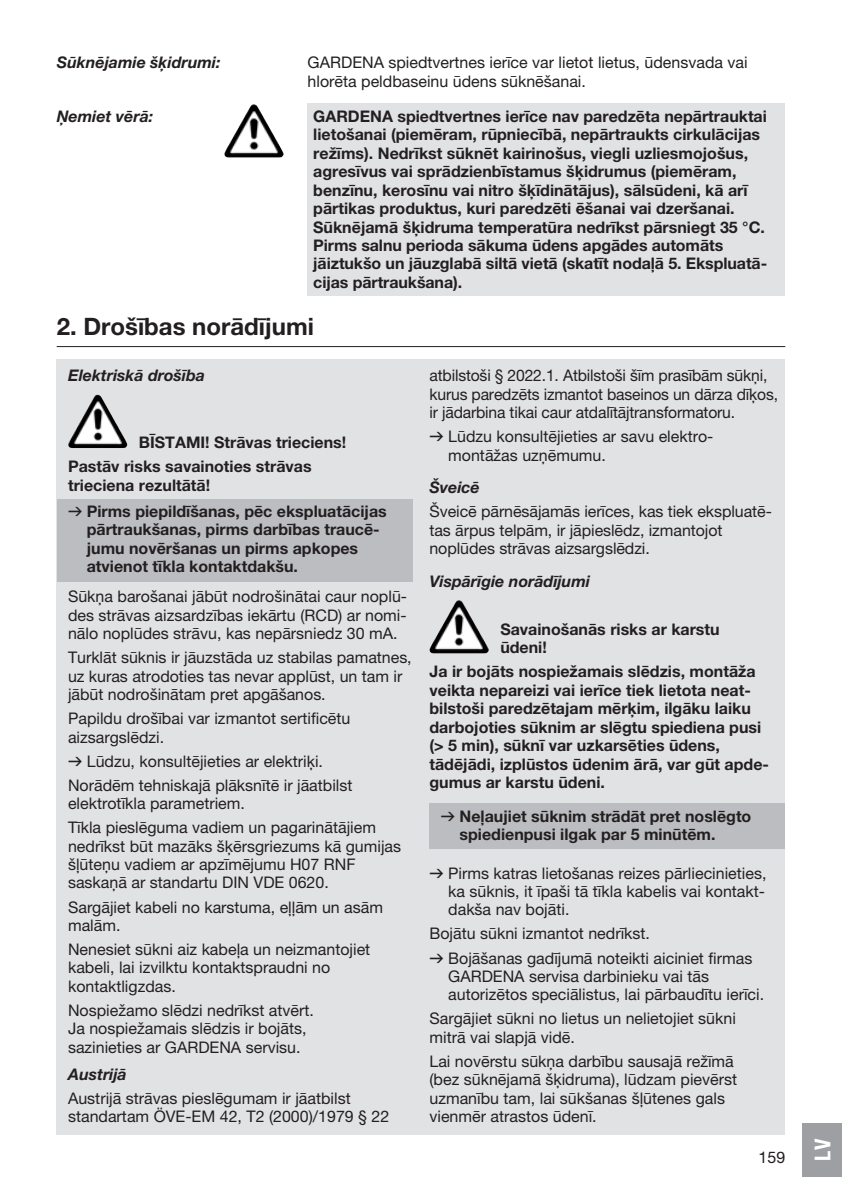
<style>
.page{position:relative;width:842px;height:1191px;background:#fff}
.page>*{position:absolute;margin:0;border:0;box-sizing:border-box;transform-origin:0 0}
.t1{font:700 24px "GARDENA Pro";color:#231f20}
.t2{font:22px "GARDENA Pro Bo Cond";color:#fff}
.t3{font:16px/18.4px "GARDENA Pro";color:#231f20}
.t4{font:700 16px/18.4px "GARDENA Pro";color:#231f20}
.t5{font:italic 700 16px "GARDENA Pro";color:#231f20}
.s1{font-family:"Formdruck";font-weight:400}
.s2{font-family:"Formdruck"}
</style>
<div class="page">
<hr style="left:57px;top:346px;width:728px;height:1px;background:#231f20">
<div style="left:57px;top:359px;width:728px;height:775px;background:#e1e2e4"></div>
<img style="left:71px;top:395px;width:25px;height:44px">
<div style="left:57px;top:499px;width:355px;height:82px;background:#bcbdc0"></div>
<img style="left:431px;top:600px;width:27px;height:45px">
<div style="left:429px;top:803px;width:356px;height:46px;background:#bcbdc0"></div>
<div style="left:308px;top:104px;width:477px;height:192px;background:#e1e2e4"></div>
<img style="left:226px;top:104px;width:27px;height:45px">
<div style="left:802px;top:1123px;width:40px;height:53px;background:#9d9fa2"></div>
<p class="t5" style="left:57px;top:53px;width:165px">Sūknējamie šķidrumi:</p>
<p class="t3" style="left:308px;top:53px;width:442px">GARDENA spiedtvertnes ierīce var lietot lietus, ūdensvada vai hlorēta peldbaseinu ūdens sūknēšanai.</p>
<p class="t5" style="left:57px;top:106px;width:98px">Ņemiet vērā:</p>
<p class="t4" style="left:313px;top:107px;width:455px">GARDENA spiedtvertnes ierīce nav paredzēta nepārtrauktai lietošanai (piemēram, rūpniecībā, nepārtraukts cirkulācijas režīms). Nedrīkst sūknēt kairinošus, viegli uzliesmojošus, agresīvus vai sprādzienbīstamus šķidrumus (piemēram, benzīnu, kerosīnu vai nitro šķīdinātājus), sālsūdeni, kā arī pārtikas produktus, kuri paredzēti ēšanai vai dzeršanai.<br>Sūknējamā šķidruma temperatūra nedrīkst pārsniegt 35 °C.<br>Pirms salnu perioda sākuma ūdens apgādes automāts jāiztukšo un jāuzglabā siltā vietā (skatīt nodaļā 5. Ekspluatā&shy;cijas pārtraukšana).</p>
<h1 class="t1" style="left:57px;top:311px;width:259px">2. Drošības norādījumi</h1>
<p class="t5" style="left:68px;top:366px;width:138px">Elektriskā drošība</p>
<p class="t4" style="left:68px;top:430px;width:280px;line-height:24px;text-indent:71px">BĪSTAMI! Strāvas trieciens!<br>Pastāv risks savainoties strāvas</p>
<p class="t4" style="left:68px;top:471px;width:320px;line-height:26.6px">trieciena rezultātā!<br><span class="s1">v</span> Pirms piepildīšanas, pēc ekspluatācijas</p>
<p class="t4" style="left:87px;top:520px;width:293px">pārtraukšanas, pirms darbības traucē&shy;jumu novēršanas un pirms apkopes atvienot tīkla kontaktdakšu.</p>
<p class="t3" style="left:68px;top:587px;width:341px;text-align:justify">Sūkņa barošanai jābūt nodrošinātai caur noplū&shy;des strāvas aizsardzības iekārtu (RCD) ar nomi&shy;nālo noplūdes strāvu, kas nepārsniedz 30 mA.</p>
<p class="t3" style="left:68px;top:648px;width:345px">Turklāt sūknis ir jāuzstāda uz stabilas pamatnes, uz kuras atrodoties tas nevar applūst, un tam ir jābūt nodrošinātam pret apgāšanos.</p>
<p class="t3" style="left:68px;top:709px;width:284px">Papildu drošībai var izmantot sertificētu aizsargslēdzi.</p>
<p class="t3" style="left:68px;top:748px;width:286px;line-height:24px"><span class="s2">v</span> Lūdzu, konsultējieties ar elektriķi.<br>Norādēm tehniskajā plāksnītē ir jāatbilst</p>
<p class="t3" style="left:68px;top:791px;width:309px;line-height:24px">elektrotīkla parametriem.<br>Tīkla pieslēguma vadiem un pagarinātājiem</p>
<p class="t3" style="left:68px;top:836px;width:335px">nedrīkst būt mazāks šķērsgriezums kā gumijas šļūteņu vadiem ar apzīmējumu H07 RNF saskaņā ar standartu DIN VDE 0620.</p>
<p class="t3" style="left:68px;top:897px;width:317px">Sargājiet kabeli no karstuma, eļļām un asām malām.</p>
<p class="t3" style="left:68px;top:940px;width:304px">Nenesiet sūkni aiz kabeļa un neizmantojiet kabeli, lai izvilktu kontaktspraudni no kontaktligzdas.</p>
<p class="t3" style="left:68px;top:1000px;width:247px">Nospiežamo slēdzi nedrīkst atvērt.<br>Ja nospiežamais slēdzis ir bojāts, sazinieties ar GARDENA servisu.</p>
<p class="t5" style="left:68px;top:1064px;width:60px">Austrijā</p>
<p class="t3" style="left:68px;top:1088px;width:323px">Austrijā strāvas pieslēgumam ir jāatbilst standartam ÖVE-EM 42, T2 (2000)/1979 § 22</p>
<p class="t3" style="left:429px;top:366px;width:350px">atbilstoši § 2022.1. Atbilstoši šīm prasībām sūkņi, kurus paredzēts izmantot baseinos un dārza dīķos, ir jādarbina tikai caur atdalītājtransformatoru.</p>
<p class="t3" style="left:448px;top:427px;width:265px;text-indent:-19px"><span class="s2">v</span> Lūdzu konsultējieties ar savu elektro&shy;montāžas uzņēmumu.</p>
<p class="t5" style="left:429px;top:478px;width:52px">Šveicē</p>
<p class="t3" style="left:429px;top:502px;width:344px">Šveicē pārnēsājamās ierīces, kas tiek ekspluatē&shy;tas ārpus telpām, ir jāpieslēdz, izmantojot noplūdes strāvas aizsargslēdzi.</p>
<p class="t5" style="left:429px;top:571px;width:162px">Vispārīgie norādījumi</p>
<p class="t4" style="left:500px;top:620px;width:221px">Savainošanās risks ar karstu ūdeni!</p>
<p class="t4" style="left:429px;top:662px;width:341px">Ja ir bojāts nospiežamais slēdzis, montāža veikta nepareizi vai ierīce tiek lietota neat&shy;bilstoši paredzētajam mērķim, ilgāku laiku darbojoties sūknim ar slēgtu spiediena pusi (&gt; 5 min), sūknī var uzkarsēties ūdens, tādējādi, izplūstos ūdenim ārā, var gūt apde&shy;gumus ar karstu ūdeni.</p>
<p class="t4" style="left:460px;top:806px;width:293px;text-indent:-19px"><span class="s1">v</span> Neļaujiet sūknim strādāt pret noslēgto spiedienpusi ilgak par 5 minūtēm.</p>
<p class="t3" style="left:448px;top:863px;width:320px;text-align:justify;text-indent:-19px"><span class="s2">v</span> Pirms katras lietošanas reizes pārliecinieties, ka sūknis, it īpaši tā tīkla kabelis vai kontakt&shy;dakša nav bojāti.</p>
<p class="t3" style="left:429px;top:921px;width:324px;line-height:24px">Bojātu sūkni izmantot nedrīkst.<br><span class="s2">v</span> Bojāšanas gadījumā noteikti aiciniet firmas</p>
<p class="t3" style="left:448px;top:966px;width:317px">GARDENA servisa darbinieku vai tās autorizētos speciālistus, lai pārbaudītu ierīci.</p>
<p class="t3" style="left:429px;top:1009px;width:308px">Sargājiet sūkni no lietus un nelietojiet sūkni mitrā vai slapjā vidē.</p>
<p class="t3" style="left:429px;top:1051px;width:309px">Lai novērstu sūkņa darbību sausajā režīmā (bez sūknējamā šķidruma), lūdzam pievērst uzmanību tam, lai sūkšanas šļūtenes gals vienmēr atrastos ūdenī.</p>
<p class="t3" style="left:759px;top:1147px;width:28px">159</p>
<h2 class="t2" style="left:809px;top:1160px;width:23px;rotate:-90deg">LV</h2>
</div>
